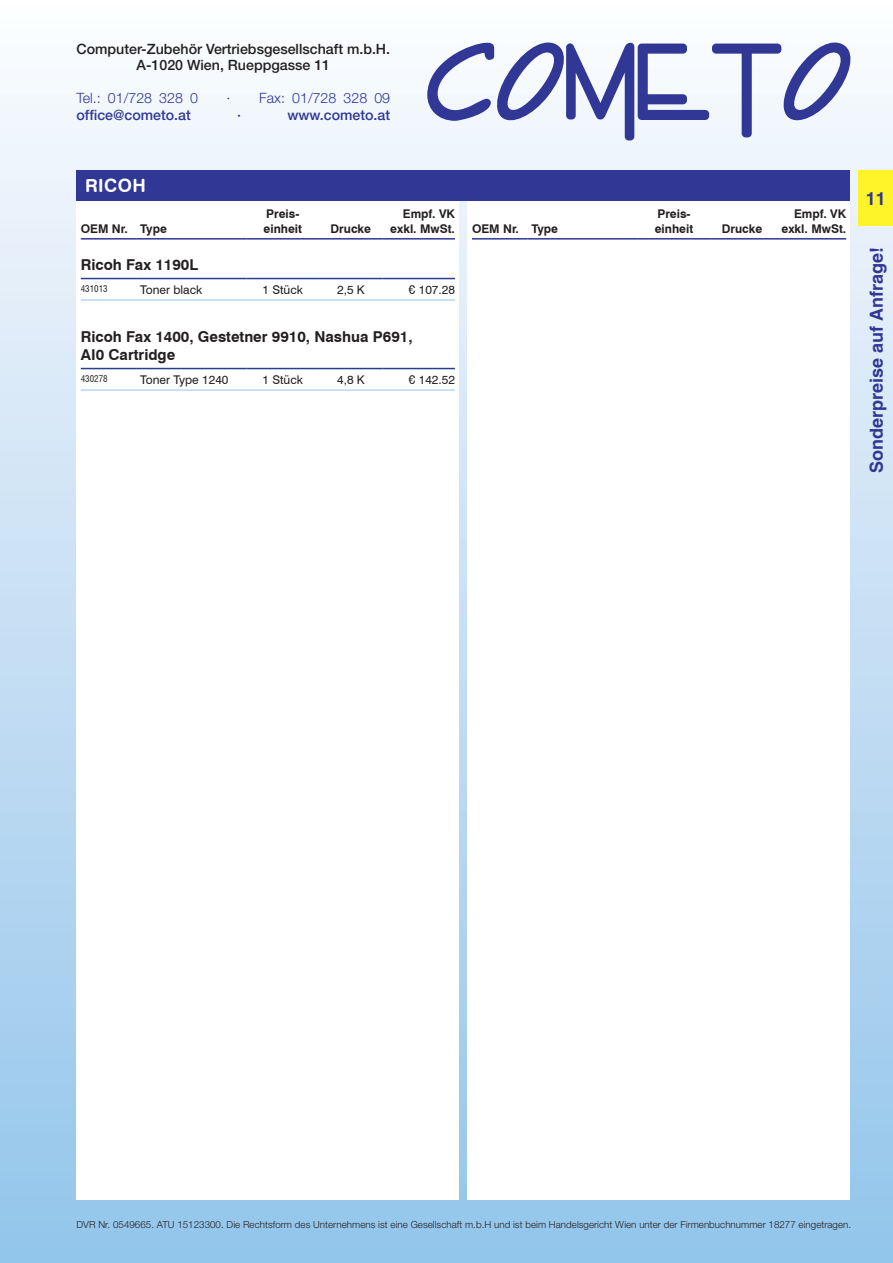
<style>
.page{position:relative;width:893px;height:1263px;background:#fff}
.page>*{position:absolute;margin:0;border:0;box-sizing:border-box;transform-origin:0 0}
.t1{font:700 18px "Helvetica";color:#303795}
.t2{font:18px "Swiss 721 BT Bold Rounded";letter-spacing:.02em;color:#fff}
.t3{font:700 15px/18px "Swiss 721 BT";color:#231f20}
.t4{font:500 14.25px/16.6px "Helvetica Neue";color:#231f20;text-align:center}
.t5{font:300 14.25px "Helvetica Neue";color:#303795}
.t6{font:500 14.25px "Helvetica Neue";color:#303795}
.t7{font:700 12px/14.4px "Swiss 721 BT";color:#231f20}
.t8{font:12px "Swiss 721 BT";color:#231f20}
.t9{font:300 9.75px "Helvetica Neue";letter-spacing:.005em;color:#231f20}
.t10{font:condensed 9px "Swiss 721 BT";color:#231f20}
</style>
<div class="page">
<div style="left:0;top:0;width:893px;height:1263px;background:linear-gradient(to bottom,#fcfbfd,#94c5eb)"></div>
<svg style="left:0;top:0;width:1px;height:1262px"></svg>
<svg style="left:427px;top:43px;width:423px;height:97px"></svg>
<div style="left:859px;top:170px;width:34px;height:55px;background:#fff32a"></div>
<div style="left:468px;top:240px;width:382px;height:959px;background:#fff"></div>
<div style="left:77px;top:201px;width:382px;height:39px;background:#fff"></div>
<hr style="left:81px;top:238px;width:55px;height:2px;background:#303795">
<hr style="left:136px;top:238px;width:111px;height:2px;background:#303795">
<hr style="left:247px;top:238px;width:72px;height:2px;background:#303795">
<hr style="left:319px;top:238px;width:64px;height:2px;background:#303795">
<hr style="left:383px;top:238px;width:72px;height:2px;background:#303795">
<div style="left:468px;top:201px;width:382px;height:39px;background:#fff"></div>
<hr style="left:472px;top:238px;width:55px;height:2px;background:#303795">
<hr style="left:527px;top:238px;width:111px;height:2px;background:#303795">
<hr style="left:638px;top:238px;width:72px;height:2px;background:#303795">
<hr style="left:710px;top:238px;width:64px;height:2px;background:#303795">
<hr style="left:774px;top:238px;width:72px;height:2px;background:#303795">
<div style="left:77px;top:170px;width:773px;height:31px;background:#303795"></div>
<div style="left:77px;top:240px;width:382px;height:959px;background:#fff"></div>
<svg style="left:81px;top:279px;width:374px;height:21px"></svg>
<hr style="left:81px;top:300px;width:55px;height:1px;background:#92c6eb">
<hr style="left:136px;top:300px;width:111px;height:1px;background:#92c6eb">
<hr style="left:247px;top:300px;width:72px;height:1px;background:#92c6eb">
<hr style="left:319px;top:300px;width:64px;height:1px;background:#92c6eb">
<hr style="left:383px;top:300px;width:72px;height:1px;background:#92c6eb">
<hr style="left:81px;top:278px;width:55px;height:1px;background:#25408f">
<hr style="left:136px;top:278px;width:111px;height:1px;background:#25408f">
<hr style="left:247px;top:278px;width:72px;height:1px;background:#25408f">
<hr style="left:319px;top:278px;width:64px;height:1px;background:#25408f">
<hr style="left:383px;top:278px;width:72px;height:1px;background:#25408f">
<svg style="left:81px;top:369px;width:374px;height:21px"></svg>
<hr style="left:81px;top:390px;width:55px;height:1px;background:#92c6eb">
<hr style="left:136px;top:390px;width:111px;height:1px;background:#92c6eb">
<hr style="left:247px;top:390px;width:72px;height:1px;background:#92c6eb">
<hr style="left:319px;top:390px;width:64px;height:1px;background:#92c6eb">
<hr style="left:383px;top:390px;width:72px;height:1px;background:#92c6eb">
<hr style="left:81px;top:368px;width:55px;height:1px;background:#25408f">
<hr style="left:136px;top:368px;width:111px;height:1px;background:#25408f">
<hr style="left:247px;top:368px;width:72px;height:1px;background:#25408f">
<hr style="left:319px;top:368px;width:64px;height:1px;background:#25408f">
<hr style="left:383px;top:368px;width:72px;height:1px;background:#25408f">
<h3 class="t4" style="left:77px;top:40px;width:315px">Computer-Zubehör Vertriebsgesellschaft m.b.H.<br>A-1020 Wien, Rueppgasse 11</h3>
<h3 class="t5" style="left:77px;top:90px;width:123px">Tel.: 01/728 328 0</h3>
<h3 class="t5" style="left:227px;top:90px;width:165px">· Fax: 01/728 328 09</h3>
<h3 class="t6" style="left:77px;top:106px;width:116px">office@cometo.at</h3>
<h3 class="t6" style="left:237px;top:106px;width:5px">·</h3>
<h3 class="t6" style="left:287px;top:106px;width:104px">www.cometo.at</h3>
<h1 class="t2" style="left:85px;top:175px;width:62px">Ricoh</h1>
<p class="t7" style="left:81px;top:221px;width:88px">OEM Nr. Type</p>
<p class="t7" style="left:264px;top:207px;width:40px">Preis&shy;einheit</p>
<p class="t7" style="left:330px;top:221px;width:42px">Drucke</p>
<p class="t7" style="left:390px;top:207px;width:66px;text-align:right">Empf. VK exkl. MwSt.</p>
<h2 class="t3" style="left:81px;top:256px;width:119px">Ricoh Fax 1190L</h2>
<p class="t10" style="left:81px;top:283px;width:28px">431013</p>
<p class="t8" style="left:140px;top:282px;width:63px">Toner black</p>
<p class="t8" style="left:263px;top:282px;width:42px">1 Stück</p>
<p class="t8" style="left:337px;top:282px;width:29px">2,5 K</p>
<p class="t8" style="left:409px;top:282px;width:48px">€ 107.28</p>
<h2 class="t3" style="left:81px;top:328px;width:333px">Ricoh Fax 1400, Gestetner 9910, Nashua P691,<br>AI0 Cartridge</h2>
<p class="t10" style="left:81px;top:373px;width:28px">430278</p>
<p class="t8" style="left:140px;top:372px;width:90px">Toner Type 1240</p>
<p class="t8" style="left:263px;top:372px;width:42px">1 Stück</p>
<p class="t8" style="left:337px;top:372px;width:29px">4,8 K</p>
<p class="t8" style="left:409px;top:372px;width:48px">€ 142.52</p>
<p class="t7" style="left:472px;top:221px;width:88px">OEM Nr. Type</p>
<p class="t7" style="left:655px;top:207px;width:40px">Preis&shy;einheit</p>
<p class="t7" style="left:722px;top:221px;width:42px">Drucke</p>
<p class="t7" style="left:781px;top:207px;width:66px;text-align:right">Empf. VK exkl. MwSt.</p>
<h1 class="t1" style="left:866px;top:187px;width:22px">11</h1>
<h1 class="t1" style="left:866px;top:473px;width:228px;rotate:-90deg">Sonderpreise auf Anfrage!</h1>
<p class="t9" style="left:77px;top:1219px;width:776px">DVR Nr. 0549665. ATU 15123300. Die Rechtsform des Unternehmens ist eine Gesellschaft m.b.H und ist beim Handelsgericht Wien unter der Firmenbuchnummer 18277 eingetragen.</p>
</div>
